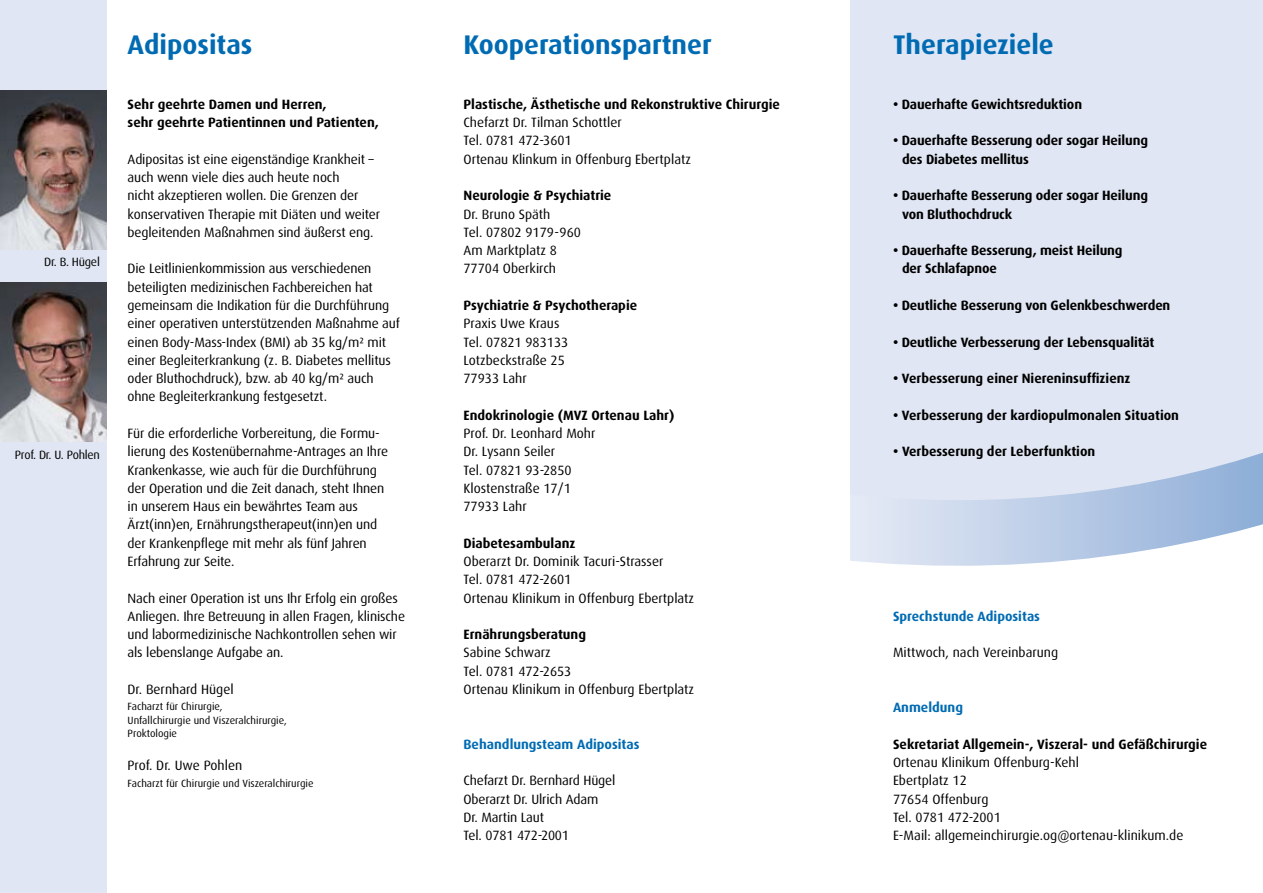
<style>
.page{position:relative;width:1263px;height:893px;background:#fff}
.page>*{position:absolute;margin:0;border:0;box-sizing:border-box;transform-origin:0 0}
.t1{font:700 27px "Dax Pro";color:#006bb3}
.t2{font:13.5px/18.3px "Dax Pro";letter-spacing:-.01em;color:#000}
.t3{font:700 13.5px/18.3px "Dax Pro";letter-spacing:-.005em;color:#000}
.t4{font:700 13.5px "Dax Pro";color:#006bb3}
.t5{font:12px "Dax Pro";letter-spacing:-.02em;color:#000}
.t6{font:10.5px/13.5px "Dax Pro";color:#000}
</style>
<div class="page">
<div style="left:0;top:0;width:106px;height:893px;background:#e0e6f3"></div>
<img style="left:0;top:91px;width:106px;height:158px">
<img style="left:0;top:283px;width:106px;height:159px">
<div style="left:850px;top:0;width:413px;height:511px;background:#e0e6f3"></div>
<svg style="left:850px;top:452px;width:413px;height:114px"></svg>
<p class="t5" style="left:44px;top:254px;width:57px">Dr. B. Hügel</p>
<p class="t5" style="left:15px;top:448px;width:87px">Prof. Dr. U. Pohlen</p>
<h1 class="t1" style="left:128px;top:27px;width:126px">Adipositas</h1>
<p class="t3" style="left:128px;top:95px;width:253px">Sehr geehrte Damen und Herren,<br>sehr geehrte Patientinnen und Patienten,</p>
<p class="t2" style="left:128px;top:149px;width:254px">Adipositas ist eine eigenständige Krankheit – auch wenn viele dies auch heute noch<br>nicht akzeptieren wollen. Die Grenzen der konservativen Therapie mit Diäten und weiter begleitenden Maßnahmen sind äußerst eng.</p>
<p class="t2" style="left:128px;top:259px;width:274px">Die Leitlinienkommission aus verschiedenen beteiligten medizinischen Fachbereichen hat gemeinsam die Indikation für die Durchführung einer operativen unterstützenden Maßnahme auf einen Body-Mass-Index (BMI) ab 35 kg/m² mit einer Begleiterkrankung (z. B. Diabetes mellitus oder Bluthochdruck), bzw. ab 40 kg/m² auch ohne Begleiterkrankung festgesetzt.</p>
<p class="t2" style="left:128px;top:424px;width:262px">Für die erforderliche Vorbereitung, die Formu&shy;lierung des Kostenübernahme-Antrages an Ihre Krankenkasse, wie auch für die Durchführung der Operation und die Zeit danach, steht Ihnen in unserem Haus ein bewährtes Team aus Ärzt(inn)en, Ernährungstherapeut(inn)en und der Krankenpflege mit mehr als fünf Jahren Erfahrung zur Seite.</p>
<p class="t2" style="left:128px;top:588px;width:279px">Nach einer Operation ist uns Ihr Erfolg ein großes Anliegen. Ihre Betreuung in allen Fragen, klinische und labormedizinische Nachkontrollen sehen wir als lebenslange Aufgabe an.</p>
<p class="t2" style="left:128px;top:680px;width:108px">Dr. Bernhard Hügel</p>
<p class="t6" style="left:128px;top:700px;width:161px">Facharzt für Chirurgie,<br>Unfallchirurgie und Viszeralchirurgie,<br>Proktologie</p>
<p class="t2" style="left:128px;top:756px;width:116px">Prof. Dr. Uwe Pohlen</p>
<p class="t6" style="left:128px;top:776px;width:187px">Facharzt für Chirurgie und Viszeralchirurgie</p>
<h1 class="t1" style="left:463px;top:27px;width:250px">Kooperationspartner</h1>
<p class="t3" style="left:463px;top:95px;width:318px">Plastische, Ästhetische und Rekonstruktive Chirurgie</p>
<p class="t2" style="left:463px;top:113px;width:229px">Chefarzt Dr. Tilman Schottler<br>Tel. 0781 472-3601<br>Ortenau Klinkum in Offenburg Ebertplatz</p>
<p class="t3" style="left:463px;top:186px;width:149px">Neurologie &amp; Psychiatrie</p>
<p class="t2" style="left:463px;top:204px;width:119px">Dr. Bruno Späth<br>Tel. 07802 9179-960<br>Am Marktplatz 8<br>77704 Oberkirch</p>
<p class="t3" style="left:463px;top:296px;width:175px">Psychiatrie &amp; Psychotherapie</p>
<p class="t2" style="left:463px;top:314px;width:106px">Praxis Uwe Kraus<br>Tel. 07821 983133<br>Lotzbeckstraße 25<br>77933 Lahr</p>
<p class="t3" style="left:463px;top:405px;width:212px">Endokrinologie (MVZ Ortenau Lahr)</p>
<p class="t2" style="left:463px;top:424px;width:133px">Prof. Dr. Leonhard Mohr<br>Dr. Lysann Seiler<br>Tel. 07821 93-2850<br>Klostenstraße 17/1<br>77933 Lahr</p>
<p class="t3" style="left:463px;top:533px;width:113px">Diabetesambulanz</p>
<p class="t2" style="left:463px;top:552px;width:232px">Oberarzt Dr. Dominik Tacuri-Strasser<br>Tel. 0781 472-2601<br>Ortenau Klinikum in Offenburg Ebertplatz</p>
<p class="t3" style="left:463px;top:625px;width:124px">Ernährungsberatung</p>
<p class="t2" style="left:463px;top:643px;width:232px">Sabine Schwarz<br>Tel. 0781 472-2653<br>Ortenau Klinikum in Offenburg Ebertplatz</p>
<p class="t4" style="left:463px;top:735px;width:177px">Behandlungsteam Adipositas</p>
<p class="t2" style="left:463px;top:771px;width:153px">Chefarzt Dr. Bernhard Hügel<br>Oberarzt Dr. Ulrich Adam<br>Dr. Martin Laut<br>Tel. 0781 472-2001</p>
<h1 class="t1" style="left:893px;top:27px;width:162px">Therapieziele</h1>
<p class="t3" style="left:893px;top:95px;width:191px">• Dauerhafte Gewichtsreduktion</p>
<p class="t3" style="left:902px;top:131px;width:247px;text-indent:-9px">• Dauerhafte Besserung oder sogar Heilung des Diabetes mellitus</p>
<p class="t3" style="left:902px;top:186px;width:247px;text-indent:-9px">• Dauerhafte Besserung oder sogar Heilung von Bluthochdruck</p>
<p class="t3" style="left:902px;top:241px;width:222px;text-indent:-9px">• Dauerhafte Besserung, meist Heilung der Schlafapnoe</p>
<p class="t3" style="left:893px;top:296px;width:279px">• Deutliche Besserung von Gelenkbeschwerden</p>
<p class="t3" style="left:893px;top:332px;width:263px">• Deutliche Verbesserung der Lebensqualität</p>
<p class="t3" style="left:893px;top:369px;width:239px">• Verbesserung einer Niereninsuffizienz</p>
<p class="t3" style="left:893px;top:405px;width:287px">• Verbesserung der kardiopulmonalen Situation</p>
<p class="t3" style="left:893px;top:442px;width:204px">• Verbesserung der Leberfunktion</p>
<p class="t4" style="left:893px;top:607px;width:149px">Sprechstunde Adipositas</p>
<p class="t2" style="left:893px;top:643px;width:167px">Mittwoch, nach Vereinbarung</p>
<p class="t4" style="left:893px;top:699px;width:71px">Anmeldung</p>
<p class="t3" style="left:893px;top:735px;width:316px">Sekretariat Allgemein-, Viszeral- und Gefäßchirurgie</p>
<p class="t2" style="left:893px;top:753px;width:292px">Ortenau Klinikum Offenburg-Kehl<br>Ebertplatz 12<br>77654 Offenburg<br>Tel. 0781 472-2001<br>E-Mail: allgemeinchirurgie.og@ortenau-klinikum.de</p>
</div>
